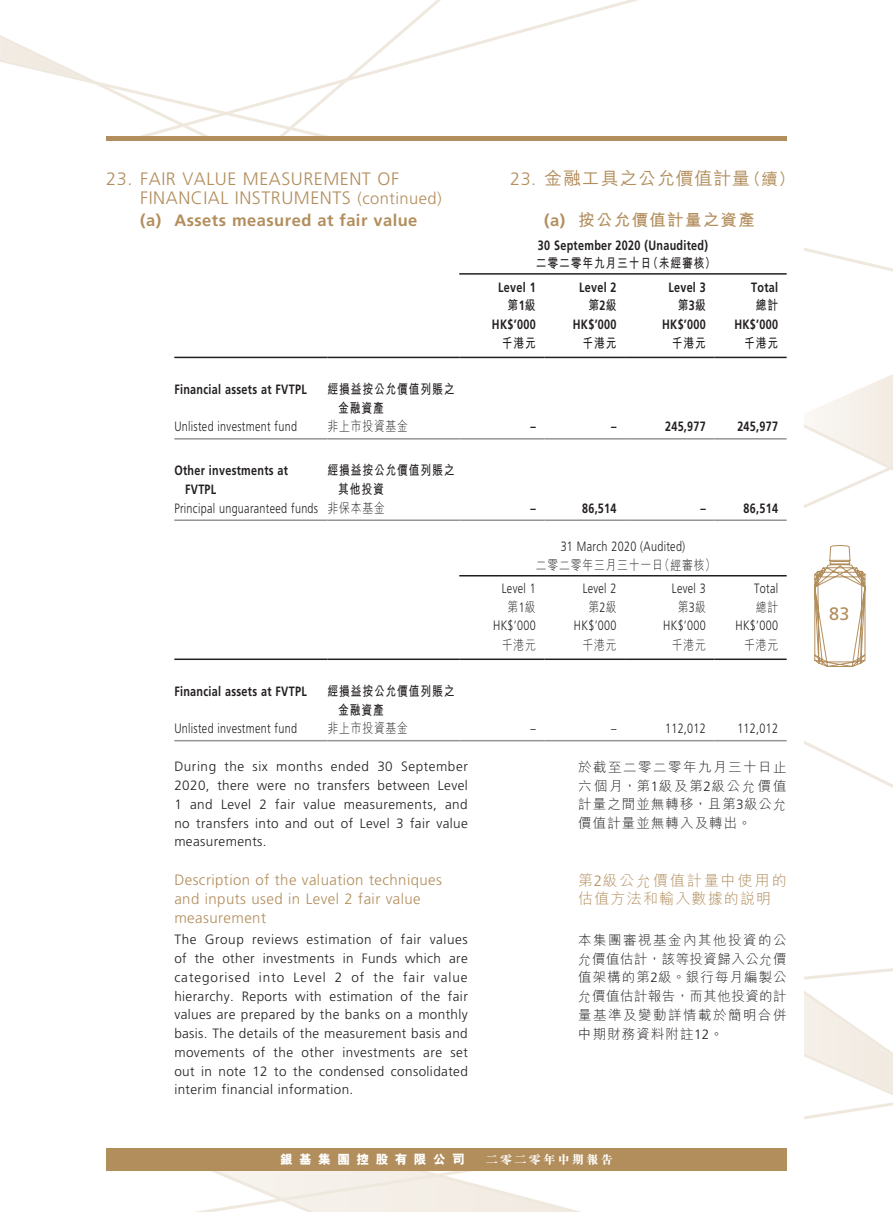
<style>
.page{position:relative;width:893px;height:1212px;background:#fff}
.page>*{position:absolute;margin:0;border:0;box-sizing:border-box;transform-origin:0 0}
._01_H1{font:300 18px/18.8px "Frutiger LT Std";letter-spacing:.03em;color:#b28e5d}
._001_H1_C{font:500 18px "M Hei HK";letter-spacing:.045em;color:#b28e5d}
.t1{font:18px "Frutiger LT Std";color:#b28e5d}
._02_H2{font:700 16.5px "Frutiger LT Std";letter-spacing:.03em;color:#b28e5d}
._002_H2_C{font:700 16.5px "M Hei HK";letter-spacing:.08em;color:#b28e5d}
._03_H3{font:300 15px/18.8px "Frutiger LT Std";letter-spacing:.03em;color:#b28e5d}
._003_H3_C{font:300 15px/18.8px "M Hei HK";letter-spacing:.08em;color:#b28e5d}
._00_txt{font:300 13.5px/18.8px "Frutiger LT Std";letter-spacing:.03em;color:#231f20;text-align:justify}
._50_Table_txt{font:700 13.5px/18.8px "Frutiger LT Std";letter-spacing:.03em;color:#231f20;scale:.8 1}
._50_Table_txt-2{font:300 13.5px "Frutiger LT Std";letter-spacing:.03em;color:#231f20;scale:.8 1}
._000_txt_C{font:300 13.5px/18.8px "M Hei HK";letter-spacing:.08em;color:#231f20;text-align:justify}
._50_Table_txt-3{font:700 13.5px/18.8px "M Hei HK";letter-spacing:.08em;color:#231f20;scale:.8 1}
._50_Table_txt-4{font:300 13.5px "M Hei HK";letter-spacing:.08em;color:#231f20;scale:.8 1}
.t2{font:800 12.75px "M Hei HK";letter-spacing:.5em;color:#fff}
.t3{font:800 12px "M Sung HK";letter-spacing:.2em;color:#fff}
.s1{font-size:16.5px}
.s2{font-family:"Frutiger LT Std";font-weight:300}
.s3{font-family:"Frutiger LT Std"}
</style>
<div class="page">
<svg style="left:0;top:0;width:893px;height:272px"></svg>
<svg style="left:804px;top:374px;width:89px;height:721px"></svg>
<svg style="left:195px;top:1102px;width:698px;height:110px"></svg>
<div style="left:0;top:136px;width:804px;height:1012px;background:#fff"></div>
<div style="left:106px;top:1148px;width:681px;height:23px;background:#b28e5d"></div>
<svg style="left:809px;top:545px;width:62px;height:153px"></svg>
<hr style="left:106px;top:136px;width:681px;height:4px;background:#b28e5d">
<hr style="left:459px;top:273px;width:328px;height:2px;background:#231f20">
<hr style="left:174px;top:357px;width:153px;height:1px;background:#231f20">
<hr style="left:327px;top:357px;width:132px;height:1px;background:#231f20">
<hr style="left:459px;top:357px;width:85px;height:1px;background:#231f20">
<hr style="left:544px;top:357px;width:81px;height:1px;background:#231f20">
<hr style="left:625px;top:357px;width:89px;height:1px;background:#231f20">
<hr style="left:714px;top:357px;width:73px;height:1px;background:#231f20">
<hr style="left:174px;top:438px;width:153px;height:2px;background:#939598">
<hr style="left:327px;top:438px;width:132px;height:2px;background:#939598">
<hr style="left:459px;top:438px;width:85px;height:2px;background:#939598">
<hr style="left:544px;top:438px;width:81px;height:2px;background:#939598">
<hr style="left:625px;top:438px;width:89px;height:2px;background:#939598">
<hr style="left:714px;top:438px;width:73px;height:2px;background:#939598">
<hr style="left:174px;top:519px;width:153px;height:2px;background:#939598">
<hr style="left:327px;top:519px;width:132px;height:2px;background:#939598">
<hr style="left:459px;top:519px;width:85px;height:2px;background:#939598">
<hr style="left:544px;top:519px;width:81px;height:2px;background:#939598">
<hr style="left:625px;top:519px;width:89px;height:2px;background:#939598">
<hr style="left:714px;top:519px;width:73px;height:2px;background:#939598">
<hr style="left:459px;top:575px;width:328px;height:1px;background:#231f20">
<hr style="left:174px;top:658px;width:153px;height:2px;background:#231f20">
<hr style="left:327px;top:658px;width:132px;height:2px;background:#231f20">
<hr style="left:459px;top:658px;width:85px;height:2px;background:#231f20">
<hr style="left:544px;top:658px;width:81px;height:2px;background:#231f20">
<hr style="left:625px;top:658px;width:89px;height:2px;background:#231f20">
<hr style="left:714px;top:658px;width:73px;height:2px;background:#231f20">
<hr style="left:174px;top:740px;width:153px;height:1px;background:#939598">
<hr style="left:327px;top:740px;width:132px;height:1px;background:#939598">
<hr style="left:459px;top:740px;width:85px;height:1px;background:#939598">
<hr style="left:544px;top:740px;width:81px;height:1px;background:#939598">
<hr style="left:625px;top:740px;width:89px;height:1px;background:#939598">
<hr style="left:714px;top:740px;width:73px;height:1px;background:#939598">
<p class="_01_H1" style="left:140px;top:170px;width:303px;text-indent:-34px">23. FAIR VALUE MEASUREMENT OF<br>FINANCIAL INSTRUMENTS <span class="s1">(continued)</span></p>
<p class="_02_H2" style="left:140px;top:210px;width:279px">(a) Assets measured at fair value</p>
<p class="_001_H1_C" style="left:510px;top:166px;width:286px"><span class="s2">23.</span> 金融工具之公允價值計量<span class="s1">（續）</span></p>
<p class="_002_H2_C" style="left:544px;top:208px;width:212px"><span class="s3">(a)</span> 按公允價值計量之資產</p>
<p class="_50_Table_txt" style="left:538px;top:236px;width:214px">30 September 2020 (Unaudited)</p>
<p class="_50_Table_txt-3" style="left:536px;top:253px;width:226px">二零二零年九月三十日（未經審核）</p>
<p class="_50_Table_txt" style="left:498px;top:278px;width:48px">Level 1</p>
<p class="_50_Table_txt" style="left:579px;top:278px;width:48px">Level 2</p>
<p class="_50_Table_txt" style="left:668px;top:278px;width:48px">Level 3</p>
<p class="_50_Table_txt" style="left:751px;top:278px;width:35px">Total</p>
<p class="_50_Table_txt-3" style="left:508px;top:295px;width:37px">第<span class="s3">1</span>級</p>
<p class="_50_Table_txt-3" style="left:588px;top:295px;width:37px">第<span class="s3">2</span>級</p>
<p class="_50_Table_txt-3" style="left:678px;top:295px;width:37px">第<span class="s3">3</span>級</p>
<p class="_50_Table_txt-3" style="left:756px;top:295px;width:30px">總計</p>
<p class="_50_Table_txt" style="left:492px;top:315px;width:56px">HK$’000</p>
<p class="_50_Table_txt" style="left:573px;top:315px;width:56px">HK$’000</p>
<p class="_50_Table_txt" style="left:662px;top:315px;width:56px">HK$’000</p>
<p class="_50_Table_txt" style="left:734px;top:315px;width:56px">HK$’000</p>
<p class="_50_Table_txt-3" style="left:502px;top:333px;width:44px">千港元</p>
<p class="_50_Table_txt-3" style="left:582px;top:333px;width:44px">千港元</p>
<p class="_50_Table_txt-3" style="left:672px;top:333px;width:44px">千港元</p>
<p class="_50_Table_txt-3" style="left:744px;top:333px;width:44px">千港元</p>
<p class="_50_Table_txt" style="left:174px;top:380px;width:167px">Financial assets at FVTPL</p>
<p class="_50_Table_txt-3" style="left:338px;top:379px;width:147px;text-indent:-11px">經損益按公允價值列賬之金融資產</p>
<p class="_50_Table_txt-2" style="left:174px;top:419px;width:155px">Unlisted investment fund</p>
<p class="_50_Table_txt-4" style="left:327px;top:417px;width:102px">非上市投資基金</p>
<p class="_50_Table_txt" style="left:530px;top:417px;width:8px">–</p>
<p class="_50_Table_txt" style="left:611px;top:417px;width:8px">–</p>
<p class="_50_Table_txt" style="left:665px;top:417px;width:53px">245,977</p>
<p class="_50_Table_txt" style="left:737px;top:417px;width:53px">245,977</p>
<p class="_50_Table_txt" style="left:185px;top:461px;width:130px;text-indent:-11px">Other investments at<br>FVTPL</p>
<p class="_50_Table_txt-3" style="left:338px;top:460px;width:147px;text-indent:-11px">經損益按公允價值列賬之其他投資</p>
<p class="_50_Table_txt-2" style="left:174px;top:500px;width:181px">Principal unguaranteed funds</p>
<p class="_50_Table_txt-4" style="left:327px;top:498px;width:73px">非保本基金</p>
<p class="_50_Table_txt" style="left:530px;top:499px;width:8px">–</p>
<p class="_50_Table_txt" style="left:582px;top:499px;width:45px">86,514</p>
<p class="_50_Table_txt" style="left:700px;top:499px;width:8px">–</p>
<p class="_50_Table_txt" style="left:744px;top:499px;width:45px">86,514</p>
<p class="_50_Table_txt-2" style="left:561px;top:539px;width:157px">31 March 2020 (Audited)</p>
<p class="_50_Table_txt-4" style="left:536px;top:556px;width:226px">二零二零年三月三十一日（經審核）</p>
<p class="_50_Table_txt-2" style="left:502px;top:581px;width:44px">Level 1</p>
<p class="_50_Table_txt-2" style="left:583px;top:581px;width:44px">Level 2</p>
<p class="_50_Table_txt-2" style="left:672px;top:581px;width:44px">Level 3</p>
<p class="_50_Table_txt-2" style="left:754px;top:581px;width:32px">Total</p>
<p class="_50_Table_txt-4" style="left:508px;top:598px;width:37px">第<span class="s3">1</span>級</p>
<p class="_50_Table_txt-4" style="left:588px;top:598px;width:37px">第<span class="s3">2</span>級</p>
<p class="_50_Table_txt-4" style="left:678px;top:598px;width:37px">第<span class="s3">3</span>級</p>
<p class="_50_Table_txt-4" style="left:756px;top:598px;width:30px">總計</p>
<p class="_50_Table_txt-2" style="left:493px;top:618px;width:55px">HK$’000</p>
<p class="_50_Table_txt-2" style="left:574px;top:618px;width:55px">HK$’000</p>
<p class="_50_Table_txt-2" style="left:663px;top:618px;width:55px">HK$’000</p>
<p class="_50_Table_txt-2" style="left:735px;top:618px;width:55px">HK$’000</p>
<p class="_50_Table_txt-4" style="left:502px;top:635px;width:44px">千港元</p>
<p class="_50_Table_txt-4" style="left:582px;top:635px;width:44px">千港元</p>
<p class="_50_Table_txt-4" style="left:672px;top:635px;width:44px">千港元</p>
<p class="_50_Table_txt-4" style="left:744px;top:635px;width:44px">千港元</p>
<p class="_50_Table_txt" style="left:174px;top:682px;width:167px">Financial assets at FVTPL</p>
<p class="_50_Table_txt-3" style="left:338px;top:680px;width:147px;text-indent:-11px">經損益按公允價值列賬之金融資產</p>
<p class="_50_Table_txt-2" style="left:174px;top:720px;width:155px">Unlisted investment fund</p>
<p class="_50_Table_txt-4" style="left:327px;top:719px;width:102px">非上市投資基金</p>
<p class="_50_Table_txt-2" style="left:530px;top:720px;width:8px">–</p>
<p class="_50_Table_txt-2" style="left:611px;top:720px;width:8px">–</p>
<p class="_50_Table_txt-2" style="left:665px;top:720px;width:53px">112,012</p>
<p class="_50_Table_txt-2" style="left:737px;top:720px;width:53px">112,012</p>
<p class="_00_txt" style="left:174px;top:757px;width:295px">During the six months ended 30 September 2020, there were no transfers between Level 1 and Level 2 fair value measurements, and no transfers into and out of Level 3 fair value measurements.</p>
<p class="_03_H3" style="left:174px;top:871px;width:269px">Description of the valuation techniques and inputs used in Level 2 fair value measurement</p>
<p class="_00_txt" style="left:174px;top:930px;width:295px">The Group reviews estimation of fair values of the other investments in Funds which are categorised into Level 2 of the fair value hierarchy. Reports with estimation of the fair values are prepared by the banks on a monthly basis. The details of the measurement basis and movements of the other investments are set out in note 12 to the condensed consolidated interim financial information.</p>
<p class="_000_txt_C" style="left:578px;top:757px;width:210px">於截至二零二零年九月三十日止六個月，第<span class="s3">1</span>級及第<span class="s3">2</span>級公允價值計量之間並無轉移，且第<span class="s3">3</span>級公允價值計量並無轉入及轉出。</p>
<p class="_003_H3_C" style="left:578px;top:870px;width:210px">第<span class="s3">2</span>級公允價值計量中使用的估值方法和輸入數據的說明</p>
<p class="_000_txt_C" style="left:578px;top:930px;width:210px">本集團審視基金內其他投資的公允價值估計，該等投資歸入公允價值架構的第<span class="s3">2</span>級。銀行每月編製公允價值估計報告，而其他投資的計量基準及變動詳情載於簡明合併中期財務資料附註<span class="s3">12</span>。</p>
<p class="t2" style="left:280px;top:1150px;width:186px">銀基集團控股有限公司</p>
<p class="t3" style="left:486px;top:1151px;width:129px">二零二零年中期報告</p>
<h1 class="t1" style="left:829px;top:603px;width:22px">83</h1>
</div>
